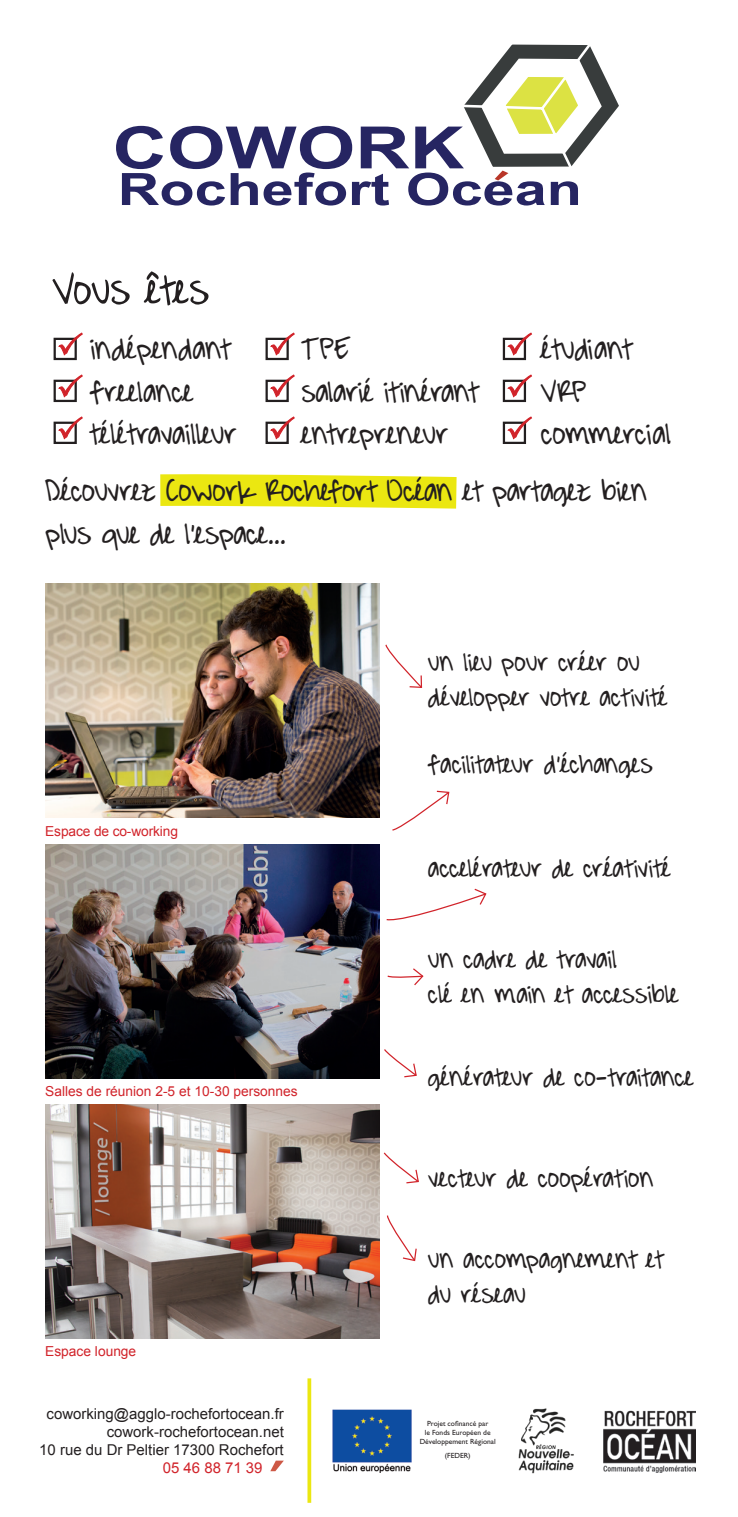
<style>
.page{position:relative;width:738px;height:1517px;background:#fff}
.page>*{position:absolute;margin:0;border:0;box-sizing:border-box;transform-origin:0 0}
.t1{font:52.5px "A Hundred Miles";color:#231f20}
.t2{font:37.5px/42.5px "A Hundred Miles";letter-spacing:-.01em;color:#231f20}
.t3{font:32.5px/35px "A Hundred Miles";color:#231f20}
.t4{font:15px/18px "Arial";color:#231f20;text-align:right}
.t5{font:15px "Arial";color:#d1232a}
.t6{font:13.75px "Arial";color:#d1232a}
.t7{font:7.5px/9px "Gill Sans";color:#231f20;text-align:center}
</style>
<div class="page">
<svg style="left:160px;top:474px;width:297px;height:35px;background:#ece928"></svg>
<svg style="left:307px;top:1378px;width:4px;height:124px"></svg>
<svg style="left:270px;top:1460px;width:13px;height:11px"></svg>
<svg style="left:116px;top:44px;width:503px;height:161px"></svg>
<img style="left:603px;top:1410px;width:91px;height:62px">
<img style="left:45px;top:844px;width:334px;height:234px">
<img style="left:45px;top:1105px;width:334px;height:233px">
<img style="left:45px;top:583px;width:334px;height:234px">
<img style="left:518px;top:1408px;width:56px;height:66px">
<img style="left:332px;top:1409px;width:80px;height:63px">
<div style="left:54px;top:338px;width:23px;height:22px;border:2px solid #231f20"></div>
<svg style="left:56px;top:332px;width:27px;height:25px"></svg>
<div style="left:265px;top:338px;width:23px;height:22px;border:2px solid #231f20"></div>
<svg style="left:268px;top:332px;width:27px;height:25px"></svg>
<div style="left:502px;top:338px;width:23px;height:22px;border:2px solid #231f20"></div>
<svg style="left:505px;top:332px;width:27px;height:25px"></svg>
<div style="left:502px;top:380px;width:23px;height:22px;border:2px solid #231f20"></div>
<svg style="left:505px;top:374px;width:27px;height:25px"></svg>
<div style="left:502px;top:422px;width:23px;height:22px;border:2px solid #231f20"></div>
<svg style="left:505px;top:416px;width:27px;height:25px"></svg>
<div style="left:54px;top:380px;width:23px;height:22px;border:2px solid #231f20"></div>
<svg style="left:56px;top:374px;width:27px;height:25px"></svg>
<div style="left:54px;top:422px;width:23px;height:22px;border:2px solid #231f20"></div>
<svg style="left:56px;top:416px;width:27px;height:25px"></svg>
<div style="left:265px;top:380px;width:23px;height:22px;border:2px solid #231f20"></div>
<svg style="left:268px;top:374px;width:27px;height:25px"></svg>
<div style="left:265px;top:422px;width:23px;height:22px;border:2px solid #231f20"></div>
<svg style="left:268px;top:416px;width:27px;height:25px"></svg>
<svg style="left:385px;top:644px;width:37px;height:44px"></svg>
<svg style="left:392px;top:790px;width:58px;height:41px"></svg>
<svg style="left:387px;top:1215px;width:30px;height:47px"></svg>
<svg style="left:386px;top:888px;width:101px;height:33px"></svg>
<svg style="left:387px;top:968px;width:37px;height:18px"></svg>
<svg style="left:384px;top:1049px;width:33px;height:29px"></svg>
<svg style="left:383px;top:1152px;width:36px;height:32px"></svg>
<p class="t1" style="left:52px;top:263px;width:158px">Vous êtes</p>
<p class="t2" style="left:90px;top:327px;width:141px">indépendant</p>
<p class="t2" style="left:90px;top:370px;width:105px">freelance</p>
<p class="t2" style="left:90px;top:412px;width:149px">télétravailleur</p>
<p class="t2" style="left:301px;top:327px;width:51px">TPE</p>
<p class="t2" style="left:301px;top:370px;width:178px">salarié itinérant</p>
<p class="t2" style="left:301px;top:412px;width:149px">entrepreneur</p>
<p class="t2" style="left:540px;top:327px;width:92px">étudiant</p>
<p class="t2" style="left:540px;top:370px;width:47px">VRP</p>
<p class="t2" style="left:540px;top:412px;width:131px">commercial</p>
<p class="t2" style="left:45px;top:469px;width:603px">Découvrez Cowork Rochefort Océan et partagez bien plus que de l’espace...</p>
<p class="t3" style="left:427px;top:644px;width:241px">un lieu pour créer ou développer votre activité</p>
<p class="t6" style="left:45px;top:822px;width:134px">Espace de co-working</p>
<p class="t6" style="left:45px;top:1082px;width:254px">Salles de réunion 2-5 et 10-30 personnes</p>
<p class="t6" style="left:45px;top:1342px;width:92px">Espace lounge</p>
<p class="t4" style="left:47px;top:1404px;width:238px">coworking@agglo-rochefortocean.fr cowork-rochefortocean.net</p>
<p class="t4" style="left:39px;top:1440px;width:246px">10 rue du Dr Peltier 17300 Rochefort</p>
<p class="t5" style="left:163px;top:1457px;width:101px">05 46 88 71 39</p>
<p class="t3" style="left:427px;top:746px;width:226px">facilitateur d’échanges</p>
<p class="t3" style="left:427px;top:850px;width:244px">accelérateur de créativité</p>
<p class="t3" style="left:427px;top:941px;width:190px">un cadre de travail</p>
<p class="t3" style="left:427px;top:976px;width:252px">clé en main et accessible</p>
<p class="t3" style="left:427px;top:1059px;width:267px">générateur de co-traitance</p>
<p class="t3" style="left:427px;top:1159px;width:227px">vecteur de coopération</p>
<p class="t3" style="left:427px;top:1241px;width:237px">un accompagnement et du réseau</p>
<p class="t7" style="left:419px;top:1419px;width:77px">Projet cofinancé par<br>le Fonds Européen de<br>Développement Régional</p>
<p class="t7" style="left:444px;top:1451px;width:27px">(FEDER)</p>
</div>
